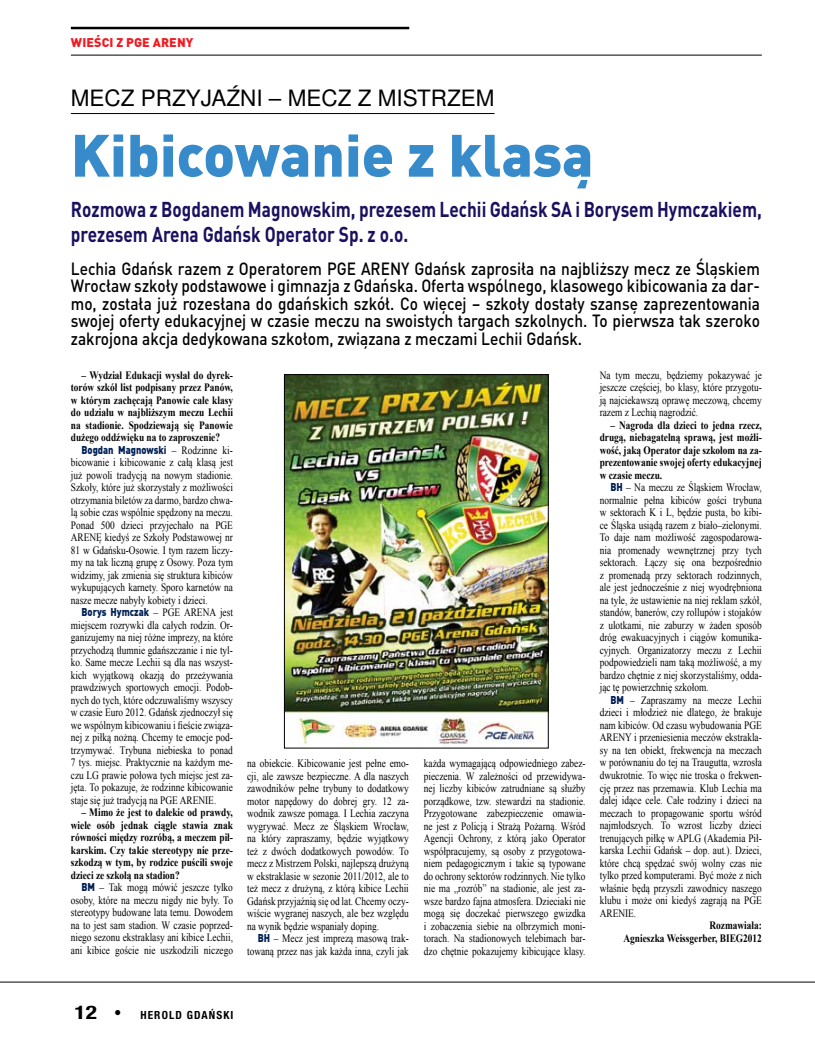
<style>
.page{position:relative;width:815px;height:1053px;background:#fff}
.page>*{position:absolute;margin:0;border:0;box-sizing:border-box;transform-origin:0 0}
.t1{font:900 58.75px "DIN Pro";color:#378bca}
.t2{font:22.5px "Te X Gyre Heros";color:#000}
.t3{font:700 21.25px/25.5px "DIN Pro";color:#19105f;scale:.81 1}
.t4{font:500 17.5px/17.5px "DIN Pro";color:#000;text-align:justify;scale:.88 1}
.t5{font:900 12.5px "DIN Pro";letter-spacing:.01em;color:#ed1d24}
.t6{font:11.25px/12.5px "Times New Roman";color:#000;text-align:justify;scale:.83 1}
.t7{font:700 11.25px/12.5px "Times New Roman";color:#000;text-align:justify;scale:.83 1}
.t8{font:900 11.25px "DIN Pro";color:#002055;scale:.83 1}
.t9{font:700 condensed 11.25px "Helvetica Neue LT Pro";letter-spacing:.1em;color:#000}
.s1{font-family:"Times New Roman";font-weight:400;color:#000}
.s2{font-family:"DIN Pro";font-weight:900;color:#002055}
.s3{font-size:18.75px}
</style>
<div class="page">
<hr style="left:0;top:981px;width:815px;height:1px;background:#000">
<hr style="left:71px;top:55px;width:691px;height:1px;background:#000">
<hr style="left:71px;top:27px;width:338px;height:2px;background:#000">
<hr style="left:71px;top:113px;width:424px;height:1px;background:#000">
<img style="left:286px;top:376px;width:260px;height:370px">
<div style="left:284px;top:374px;width:264px;height:374px;border:1px solid #000"></div>
<p class="t5" style="left:71px;top:34px;width:124px">wieści z pge areny</p>
<h2 class="t2" style="left:71px;top:80px;width:425px">MECZ PRZYJAŹNI – MECZ Z MISTRZEM</h2>
<h1 class="t1" style="left:71px;top:115px;width:524px">Kibicowanie z klasą</h1>
<h3 class="t3" style="left:71px;top:195px;width:855px">Rozmowa z Bogdanem Magnowskim, prezesem Lechii Gdańsk SA i Borysem Hymczakiem, prezesem Arena Gdańsk Operator Sp. z o.o.</h3>
<p class="t4" style="left:71px;top:259px;width:785px">Lechia Gdańsk razem z Operatorem PGE ARENY Gdańsk zaprosiła na najbliższy mecz ze Śląskiem Wrocław szkoły podstawowe i gimnazja z Gdańska. Oferta wspólnego, klasowego kibicowania za dar&shy;mo, została już rozesłana do gdańskich szkół. Co więcej – szkoły dostały szansę zaprezentowania swojej oferty edukacyjnej w czasie meczu na swoistych targach szkolnych. To pierwsza tak szeroko zakrojona akcja dedykowana szkołom, związana z meczami Lechii Gdańsk.</p>
<p class="t7" style="left:71px;top:368px;width:197px;text-indent:11px">– Wydział Edukacji wysłał do dyrek&shy;torów szkół list podpisany przez Panów, w którym zachęcają Panowie całe klasy do udziału w najbliższym meczu Lechii na stadionie. Spodziewają się Panowie dużego oddźwięku na to zaproszenie?</p>
<p class="t8" style="left:81px;top:442px;width:184px">Bogdan Magnowski <span class="s1">– Rodzinne ki-</span></p>
<p class="t6" style="left:71px;top:456px;width:197px">bicowanie i kibicowanie z całą klasą jest już powoli tradycją na nowym stadionie.<br>Szkoły, które już skorzystały z możliwości otrzymania biletów za darmo, bardzo chwa&shy;lą sobie czas wspólnie spędzony na meczu.<br>Ponad 500 dzieci przyjechało na PGE ARENĘ kiedyś ze Szkoły Podstawowej nr 81 w Gdańsku-Osowie. I tym razem liczy&shy;my na tak liczną grupę z Osowy. Poza tym widzimy, jak zmienia się struktura kibiców wykupujących karnety. Sporo karnetów na nasze mecze nabyły kobiety i dzieci.</p>
<p class="t6" style="left:71px;top:606px;width:197px;text-indent:11px"><span class="s2">Borys Hymczak</span> – PGE ARENA jest miejscem rozrywki dla całych rodzin. Or&shy;ganizujemy na niej różne imprezy, na które przychodzą tłumnie gdańszczanie i nie tyl&shy;ko. Same mecze Lechii są dla nas wszyst&shy;kich wyjątkową okazją do przeżywania prawdziwych sportowych emocji. Podob&shy;nych do tych, które odczuwaliśmy wszyscy w czasie Euro 2012. Gdańsk zjednoczył się we wspólnym kibicowaniu i fieście związa&shy;nej z piłką nożną. Chcemy te emocje pod&shy;trzymywać. Trybuna niebieska to ponad 7 tys. miejsc. Praktycznie na każdym me&shy;czu LG prawie połowa tych miejsc jest za&shy;jęta. To pokazuje, że rodzinne kibicowanie staje się już tradycją na PGE ARENIE.</p>
<p class="t7" style="left:71px;top:806px;width:197px;text-indent:11px">– Mimo że jest to dalekie od prawdy, wiele osób jednak ciągle stawia znak równości między rozróbą, a meczem pił&shy;karskim. Czy takie stereotypy nie prze&shy;szkodzą w tym, by rodzice puścili swoje dzieci ze szkołą na stadion?</p>
<p class="t6" style="left:71px;top:881px;width:197px;text-indent:11px"><span class="s2">BM</span> – Tak mogą mówić jeszcze tylko osoby, które na meczu nigdy nie były. To stereotypy budowane lata temu. Dowodem na to jest sam stadion. W czasie poprzed&shy;niego sezonu ekstraklasy ani kibice Lechii, ani kibice goście nie uszkodzili niczego</p>
<p class="t6" style="left:247px;top:757px;width:196px">na obiekcie. Kibicowanie jest pełne emo&shy;cji, ale zawsze bezpieczne. A dla naszych zawodników pełne trybuny to dodatkowy motor napędowy do dobrej gry. 12 za&shy;wodnik zawsze pomaga. I Lechia zaczyna wygrywać. Mecz ze Śląskiem Wrocław, na który zapraszamy, będzie wyjątkowy też z dwóch dodatkowych powodów. To mecz z Mistrzem Polski, najlepszą drużyną w ekstraklasie w sezonie 2011/2012, ale to też mecz z drużyną, z którą kibice Lechii Gdańsk przyjaźnią się od lat. Chcemy oczy&shy;wiście wygranej naszych, ale bez względu na wynik będzie wspaniały doping.</p>
<p class="t6" style="left:247px;top:932px;width:196px;text-align:right"><span class="s2">BH</span> – Mecz jest imprezą masową trak&shy;towaną przez nas jak każda inna, czyli jak</p>
<p class="t6" style="left:424px;top:757px;width:196px">każda wymagającą odpowiedniego zabez&shy;pieczenia. W zależności od przewidywa&shy;nej liczby kibiców zatrudniane są służby porządkowe, tzw. stewardzi na stadionie.<br>Przygotowane zabezpieczenie omawia&shy;ne jest z Policją i Strażą Pożarną. Wśród Agencji Ochrony, z którą jako Operator współpracujemy, są osoby z przygotowa&shy;niem pedagogicznym i takie są typowane do ochrony sektorów rodzinnych. Nie tylko nie ma „rozrób” na stadionie, ale jest za&shy;wsze bardzo fajna atmosfera. Dzieciaki nie mogą się doczekać pierwszego gwizdka i zobaczenia siebie na olbrzymich moni&shy;torach. Na stadionowych telebimach bar&shy;dzo chętnie pokazujemy kibicujące klasy.</p>
<p class="t6" style="left:600px;top:368px;width:197px">Na tym meczu, będziemy pokazywać je jeszcze częściej, bo klasy, które przygotu&shy;ją najciekawszą oprawę meczową, chcemy razem z Lechią nagrodzić.</p>
<p class="t7" style="left:600px;top:418px;width:197px;text-indent:11px">– Nagroda dla dzieci to jedna rzecz, drugą, niebagatelną sprawą, jest możli&shy;wość, jaką Operator daje szkołom na za&shy;prezentowanie swojej oferty edukacyjnej w czasie meczu.</p>
<p class="t6" style="left:600px;top:481px;width:197px;text-indent:11px"><span class="s2">BH</span> – Na meczu ze Śląskiem Wrocław, normalnie pełna kibiców gości trybuna w sektorach K i L, będzie pusta, bo kibi&shy;ce Śląska usiądą razem z biało–zielonymi.<br>To daje nam możliwość zagospodarowa&shy;nia promenady wewnętrznej przy tych sektorach. Łączy się ona bezpośrednio z promenadą przy sektorach rodzinnych, ale jest jednocześnie z niej wyodrębniona na tyle, że ustawienie na niej reklam szkół, standów, banerów, czy rollupów i stojaków z ulotkami, nie zaburzy w żaden sposób dróg ewakuacyjnych i ciągów komunika&shy;cyjnych. Organizatorzy meczu z Lechii podpowiedzieli nam taką możliwość, a my bardzo chętnie z niej skorzystaliśmy, odda&shy;jąc tę powierzchnię szkołom.</p>
<p class="t6" style="left:600px;top:693px;width:197px;text-indent:11px"><span class="s2">BM</span> – Zapraszamy na mecze Lechii dzieci i młodzież nie dlatego, że brakuje nam kibiców. Od czasu wybudowania PGE ARENY i przeniesienia meczów ekstrakla&shy;sy na ten obiekt, frekwencja na meczach w porównaniu do tej na Traugutta, wzrosła dwukrotnie. To więc nie troska o frekwen&shy;cję przez nas przemawia. Klub Lechia ma dalej idące cele. Całe rodziny i dzieci na meczach to propagowanie sportu wśród najmłodszych. To wzrost liczby dzieci trenujących piłkę w APLG (Akademia Pił&shy;karska Lechii Gdańsk – dop. aut.). Dzieci, które chcą spędzać swój wolny czas nie tylko przed komputerami. Być może z nich właśnie będą przyszli zawodnicy naszego klubu i może oni kiedyś zagrają na PGE ARENIE.</p>
<p class="t7" style="left:624px;top:918px;width:168px;text-align:right">Rozmawiała:<br>Agnieszka Weissgerber, BIEG2012</p>
<p class="t9" style="left:74px;top:1008px;width:160px"><span class="s3">12</span> • HEROLD GDAŃSKI</p>
</div>
